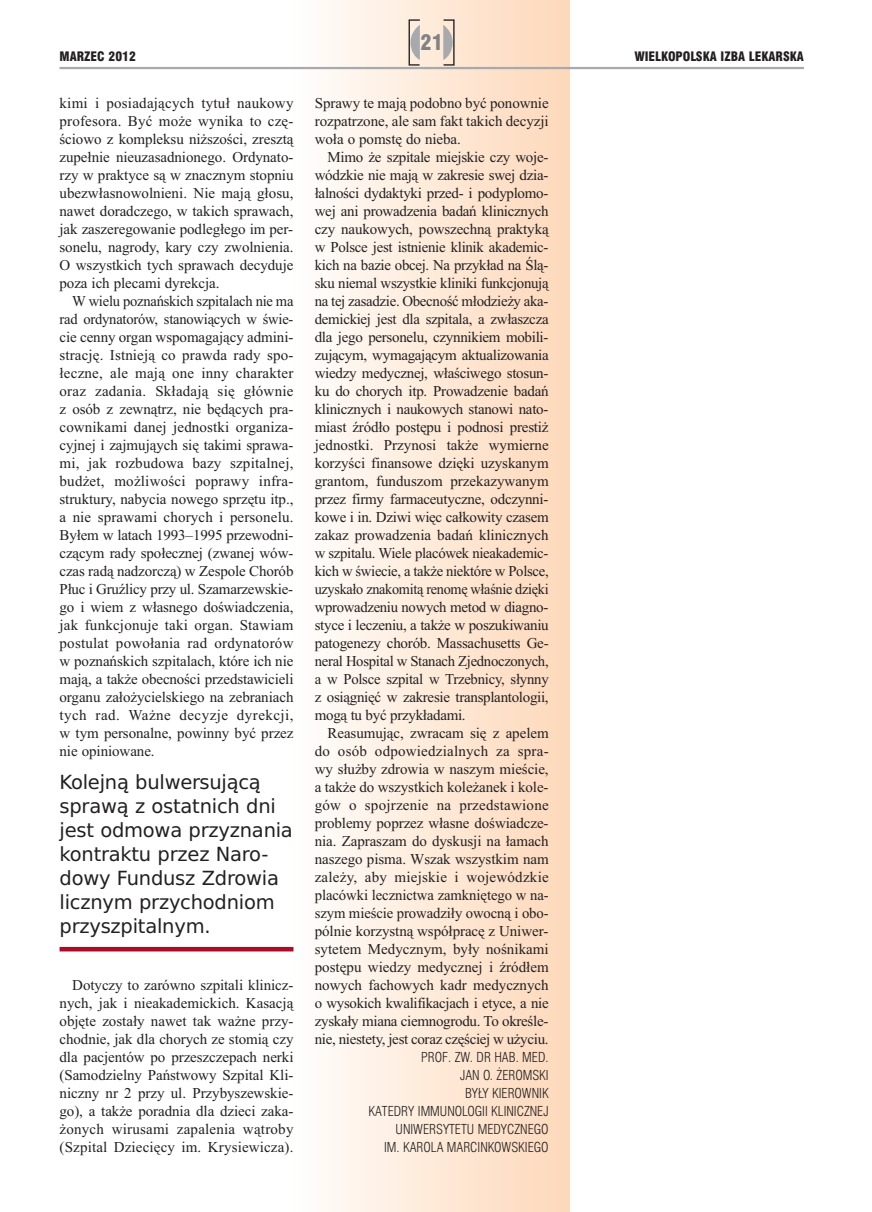
<style>
.page{position:relative;width:872px;height:1212px;background:#fff}
.page>*{position:absolute;margin:0;border:0;box-sizing:border-box;transform-origin:0 0}
.t1{font:21px "Swis 721 Blk Cn EU";color:#808285}
.t2{font:19.5px/24px "Prima Sans EU";letter-spacing:-.015em;color:#231f20}
.t3{font:15px/18px "Times New Roman";letter-spacing:-.005em;color:#231f20;text-align:justify}
.t4{font:13.5px/18px "Swis 721 Lt Cn EU";color:#231f20;text-align:right}
.t5{font:12.75px "Swis 721 Blk Cn EU";color:#231f20}
</style>
<div class="page">
<div style="left:293px;top:0;width:277px;height:1212px;background:linear-gradient(to right,#fefefc,#fdd8b9)"></div>
<svg style="left:408px;top:19px;width:46px;height:47px;background:#dccec2"></svg>
<hr style="left:60px;top:67px;width:744px;height:2px;background:#a8a9ad">
<hr style="left:60px;top:947px;width:233px;height:4px;background:#b00a27">
<h1 class="t1" style="left:420px;top:30px;width:24px">21</h1>
<p class="t5" style="left:60px;top:48px;width:78px">MARZEC 2012</p>
<p class="t5" style="left:634px;top:48px;width:171px">WIELKOPOLSKA IZBA LEKARSKA</p>
<p class="t3" style="left:60px;top:94px;width:235px">kimi i posiadających tytuł naukowy profesora. Być może wynika to czę&shy;ściowo z kompleksu niższości, zresztą zupełnie nieuzasadnionego. Ordynato&shy;rzy w praktyce są w znacznym stopniu ubezwłasnowolnieni. Nie mają głosu, nawet doradczego, w takich sprawach, jak zaszeregowanie podległego im per&shy;sonelu, nagrody, kary czy zwolnienia.<br>O wszystkich tych sprawach decyduje poza ich plecami dyrekcja.</p>
<p class="t3" style="left:60px;top:292px;width:235px;text-indent:13px">W wielu poznańskich szpitalach nie ma rad ordynatorów, stanowiących w świe&shy;cie cenny organ wspomagający admini&shy;strację. Istnieją co prawda rady spo&shy;łeczne, ale mają one inny charakter oraz zadania. Składają się głównie z osób z zewnątrz, nie będących pra&shy;cownikami danej jednostki organiza&shy;cyjnej i zajmująych się takimi sprawa&shy;mi, jak rozbudowa bazy szpitalnej, budżet, możliwości poprawy infra&shy;struktury, nabycia nowego sprzętu itp., a nie sprawami chorych i personelu.<br>Byłem w latach 1993–1995 przewodni&shy;czącym rady społecznej (zwanej wów&shy;czas radą nadzorczą) w Zespole Chorób Płuc i Gruźlicy przy ul. Szamarzewskie&shy;go i wiem z własnego doświadczenia, jak funkcjonuje taki organ. Stawiam postulat powołania rad ordynatorów w poznańskich szpitalach, które ich nie mają, a także obecności przedstawicieli organu założycielskiego na zebraniach tych rad. Ważne decyzje dyrekcji, w tym personalne, powinny być przez nie opiniowane.</p>
<h2 class="t2" style="left:60px;top:769px;width:235px">Kolejną bulwersującą sprawą z ostatnich dni jest odmowa przyznania kontraktu przez Naro&shy;dowy Fundusz Zdrowia licznym przychodniom przyszpitalnym.</h2>
<p class="t3" style="left:60px;top:976px;width:235px;text-indent:13px">Dotyczy to zarówno szpitali klinicz&shy;nych, jak i nieakademickich. Kasacją objęte zostały nawet tak ważne przy&shy;chodnie, jak dla chorych ze stomią czy dla pacjentów po przeszczepach nerki (Samodzielny Państwowy Szpital Kli&shy;niczny nr 2 przy ul. Przybyszewskie&shy;go), a także poradnia dla dzieci zaka&shy;żonych wirusami zapalenia wątroby (Szpital Dziecięcy im. Krysiewicza).</p>
<p class="t3" style="left:315px;top:94px;width:235px">Sprawy te mają podobno być ponownie rozpatrzone, ale sam fakt takich decyzji woła o pomstę do nieba.</p>
<p class="t3" style="left:315px;top:148px;width:235px;text-indent:13px">Mimo że szpitale miejskie czy woje&shy;wódzkie nie mają w zakresie swej dzia&shy;łalności dydaktyki przed- i podyplomo&shy;wej ani prowadzenia badań klinicznych czy naukowych, powszechną praktyką w Polsce jest istnienie klinik akademic&shy;kich na bazie obcej. Na przykład na Ślą&shy;sku niemal wszystkie kliniki funkcjonują na tej zasadzie. Obecność młodzieży aka&shy;demickiej jest dla szpitala, a zwłaszcza dla jego personelu, czynnikiem mobili&shy;zującym, wymagającym aktualizowania wiedzy medycznej, właściwego stosun&shy;ku do chorych itp. Prowadzenie badań klinicznych i naukowych stanowi nato&shy;miast źródło postępu i podnosi prestiż jednostki. Przynosi także wymierne korzyści finansowe dzięki uzyskanym grantom, funduszom przekazywanym przez firmy farmaceutyczne, odczynni&shy;kowe i in. Dziwi więc całkowity czasem zakaz prowadzenia badań klinicznych w szpitalu. Wiele placówek nieakademic&shy;kich w świecie, a także niektóre w Polsce, uzyskało znakomitą renomę właśnie dzięki wprowadzeniu nowych metod w diagno&shy;styce i leczeniu, a także w poszukiwaniu patogenezy chorób. Massachusetts Ge&shy;neral Hospital w Stanach Zjednoczonych, a w Polsce szpital w Trzebnicy, słynny z osiągnięć w zakresie transplantologii, mogą tu być przykładami.</p>
<p class="t3" style="left:315px;top:724px;width:235px;text-indent:13px">Reasumując, zwracam się z apelem do osób odpowiedzialnych za spra&shy;wy służby zdrowia w naszym mieście, a także do wszystkich koleżanek i kole&shy;gów o spojrzenie na przedstawione problemy poprzez własne doświadcze&shy;nia. Zapraszam do dyskusji na łamach naszego pisma. Wszak wszystkim nam zależy, aby miejskie i wojewódzkie placówki lecznictwa zamkniętego w na&shy;szym mieście prowadziły owocną i obo&shy;pólnie korzystną współpracę z Uniwer&shy;sytetem Medycznym, były nośnikami postępu wiedzy medycznej i źródłem nowych fachowych kadr medycznych o wysokich kwalifikacjach i etyce, a nie zyskały miana ciemnogrodu. To określe&shy;nie, niestety, jest coraz częściej w użyciu.</p>
<p class="t4" style="left:368px;top:1048px;width:182px">PROF. ZW. DR HAB. MED.<br>JAN O. ŻEROMSKI<br>BYŁY KIEROWNIK<br>KATEDRY IMMUNOLOGII KLINICZNEJ<br>UNIWERSYTETU MEDYCZNEGO<br>IM. KAROLA MARCINKOWSKIEGO</p>
</div>
